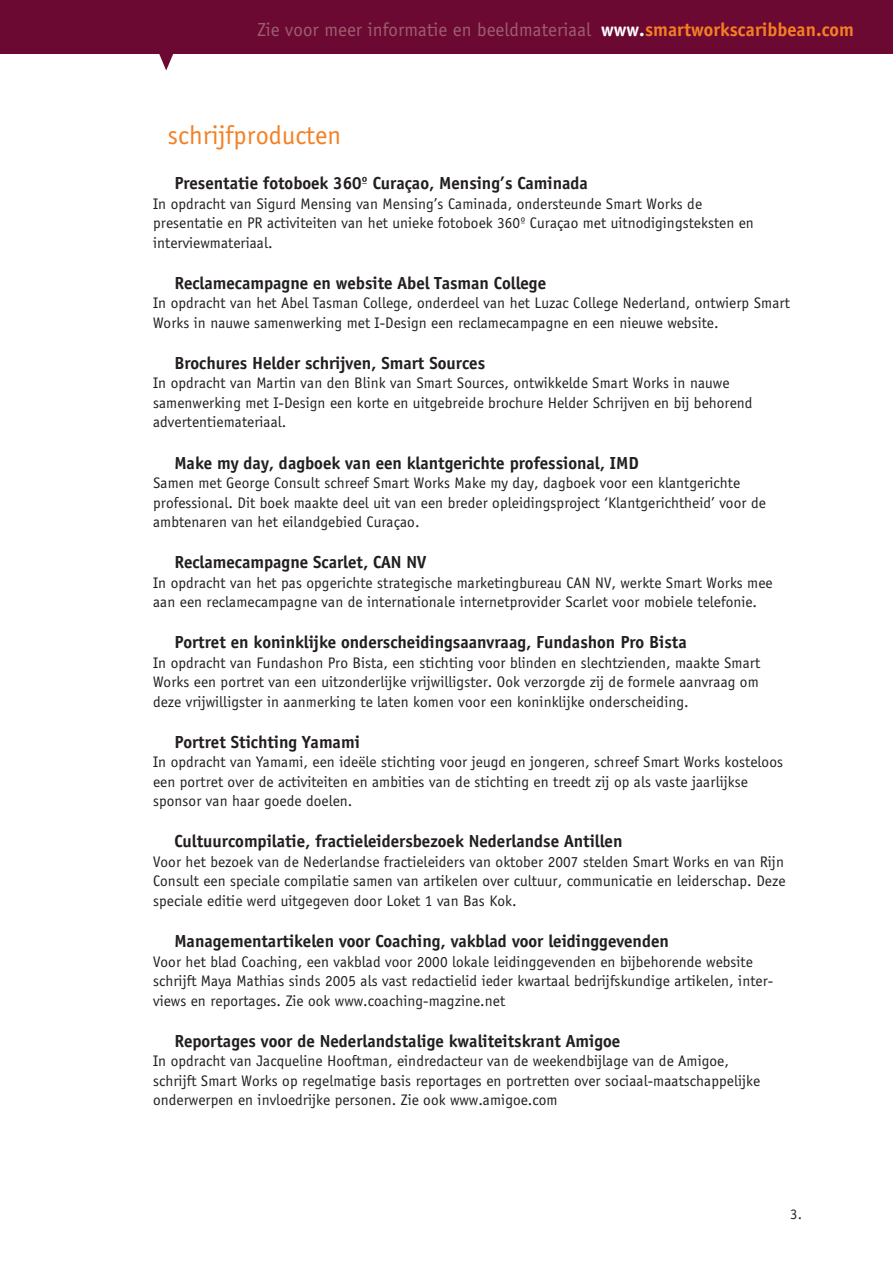
<style>
.page{position:relative;width:893px;height:1263px;background:#fff}
.page>*{position:absolute;margin:0;border:0;box-sizing:border-box;transform-origin:0 0}
.t1{font:27px "Officina Sans";letter-spacing:.005em;color:#f57f21}
.t2{font:19.5px "Officina Sans";letter-spacing:.005em;color:#9d5e6d}
.t3{font:700 18px "Officina Sans";color:#231f20}
.t4{font:15.75px/19.5px "Officina Sans";letter-spacing:.005em;color:#231f20}
.t5{font:15px "Officina Sans";color:#231f20}
.s1{font-weight:700;color:#fff}
.s2{font-weight:700;color:#f57f21}
</style>
<div class="page">
<div style="left:0;top:0;width:893px;height:53px;background:#6c0932"></div>
<svg style="left:157px;top:53px;width:19px;height:18px"></svg>
<p class="t2" style="left:257px;top:19px;width:598px">Zie voor meer informatie en beeldmateriaal <span class="s1">www.</span><span class="s2">smartworkscaribbean.com</span></p>
<h1 class="t1" style="left:168px;top:120px;width:175px">schrijfproducten</h1>
<p class="t3" style="left:174px;top:172px;width:415px">Presentatie fotoboek 360º Curaçao, Mensing’s Caminada</p>
<p class="t4" style="left:153px;top:194px;width:602px">In opdracht van Sigurd Mensing van Mensing’s Caminada, ondersteunde Smart Works de presentatie en PR activiteiten van het unieke fotoboek 360º Curaçao met uitnodigingsteksten en interviewmateriaal.</p>
<p class="t3" style="left:174px;top:272px;width:373px">Reclamecampagne en website Abel Tasman College</p>
<p class="t4" style="left:153px;top:293px;width:638px">In opdracht van het Abel Tasman College, onderdeel van het Luzac College Nederland, ontwierp Smart<br>Works in nauwe samenwerking met I-Design een reclamecampagne en een nieuwe website.</p>
<p class="t3" style="left:174px;top:352px;width:312px">Brochures Helder schrijven, Smart Sources</p>
<p class="t4" style="left:153px;top:374px;width:601px">In opdracht van Martin van den Blink van Smart Sources, ontwikkelde Smart Works in nauwe samenwerking met I-Design een korte en uitgebreide brochure Helder Schrijven en bij behorend advertentiemateriaal.</p>
<p class="t3" style="left:174px;top:452px;width:466px">Make my day, dagboek van een klantgerichte professional, IMD</p>
<p class="t4" style="left:153px;top:473px;width:614px">Samen met George Consult schreef Smart Works Make my day, dagboek voor een klantgerichte professional. Dit boek maakte deel uit van een breder opleidingsproject ‘Klantgerichtheid’ voor de ambtenaren van het eilandgebied Curaçao.</p>
<p class="t3" style="left:174px;top:551px;width:254px">Reclamecampagne Scarlet, CAN NV</p>
<p class="t4" style="left:153px;top:573px;width:621px">In opdracht van het pas opgerichte strategische marketingbureau CAN NV, werkte Smart Works mee aan een reclamecampagne van de internationale internetprovider Scarlet voor mobiele telefonie.</p>
<p class="t3" style="left:174px;top:631px;width:514px">Portret en koninklijke onderscheidingsaanvraag, Fundashon Pro Bista</p>
<p class="t4" style="left:153px;top:653px;width:609px;text-align:justify">In opdracht van Fundashon Pro Bista, een stichting voor blinden en slechtzienden, maakte Smart Works een portret van een uitzonderlijke vrijwilligster. Ook verzorgde zij de formele aanvraag om deze vrijwilligster in aanmerking te laten komen voor een koninklijke onderscheiding.</p>
<p class="t3" style="left:174px;top:731px;width:187px">Portret Stichting Yamami</p>
<p class="t4" style="left:153px;top:752px;width:631px">In opdracht van Yamami, een ideële stichting voor jeugd en jongeren, schreef Smart Works kosteloos een portret over de activiteiten en ambities van de stichting en treedt zij op als vaste jaarlijkse sponsor van haar goede doelen.</p>
<p class="t3" style="left:174px;top:831px;width:450px">Cultuurcompilatie, fractieleidersbezoek Nederlandse Antillen</p>
<p class="t4" style="left:153px;top:852px;width:634px;text-align:justify">Voor het bezoek van de Nederlandse fractieleiders van oktober 2007 stelden Smart Works en van Rijn Consult een speciale compilatie samen van artikelen over cultuur, communicatie en leiderschap. Deze speciale editie werd uitgegeven door Loket 1 van Bas Kok.</p>
<p class="t3" style="left:174px;top:930px;width:496px">Managementartikelen voor Coaching, vakblad voor leidinggevenden</p>
<p class="t4" style="left:153px;top:952px;width:622px">Voor het blad Coaching, een vakblad voor 2000 lokale leidinggevenden en bijbehorende website schrijft Maya Mathias sinds 2005 als vast redactielid ieder kwartaal bedrijfskundige artikelen, inter&shy;views en reportages. Zie ook www.coaching-magzine.net</p>
<p class="t3" style="left:174px;top:1030px;width:447px">Reportages voor de Nederlandstalige kwaliteitskrant Amigoe</p>
<p class="t4" style="left:153px;top:1051px;width:609px">In opdracht van Jacqueline Hooftman, eindredacteur van de weekendbijlage van de Amigoe, schrijft Smart Works op regelmatige basis reportages en portretten over sociaal-maatschappelijke onderwerpen en invloedrijke personen. Zie ook www.amigoe.com</p>
<p class="t5" style="left:790px;top:1206px;width:13px">3.</p>
</div>
